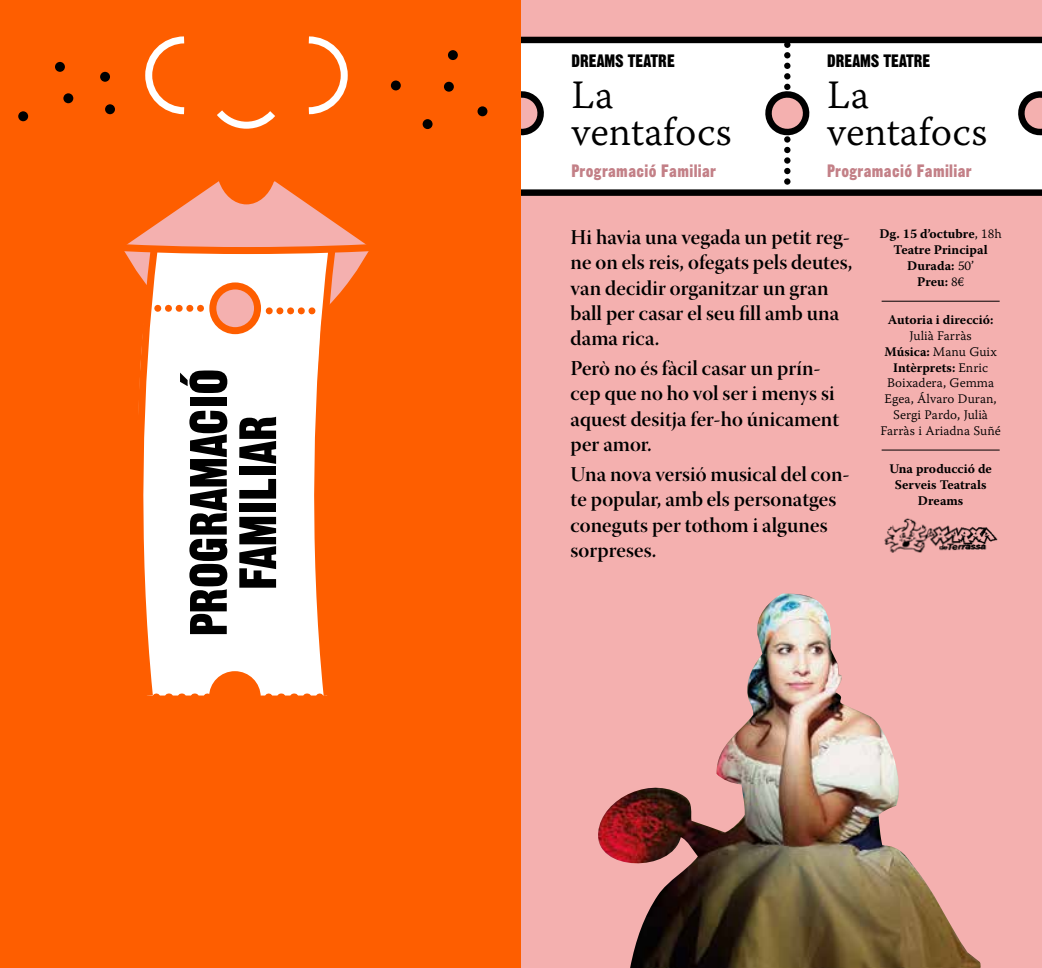
<style>
.page{position:relative;width:1042px;height:968px;background:#fff}
.page>*{position:absolute;margin:0;border:0;box-sizing:border-box;transform-origin:0 0}
.t1{font:51.1px/49.4px "Gothic Thirteen";color:#000;text-align:center}
.t2{font:40.25px/36.8px "Warnock Pro Light Capt";color:#000}
.t3{font:21px/25.2px "Warnock Pro Semibold Disp";color:#000}
.t4{font:17.5px "Gothic Thirteen";letter-spacing:.02em;color:#c38087}
.t5{font:17.5px "Gothic Thirteen";color:#000}
.t6{font:700 13.12px/15.8px "Warnock Pro";color:#000;text-align:center}
.t7{font:13.12px/15.8px "Warnock Pro Light Capt";color:#000;text-align:center}
.s1{font-family:"Warnock Pro Light Capt";font-weight:400}
.s2{font-family:"Warnock Pro";font-weight:700}
</style>
<div class="page">
<div style="left:521px;top:0;width:521px;height:967px;background:#f4b0af"></div>
<hr style="left:881px;top:301px;width:118px;height:1px;background:#000">
<hr style="left:881px;top:449px;width:118px;height:1px;background:#000">
<svg style="left:521px;top:36px;width:521px;height:160px;background:#e5e4e4"></svg>
<img style="left:598px;top:593px;width:383px;height:374px">
<div style="left:0;top:0;width:521px;height:967px;background:#fe5e00"></div>
<svg style="left:141px;top:181px;width:211px;height:54px;fill:#f4b0af"></svg>
<svg style="left:145px;top:36px;width:40px;height:79px"></svg>
<svg style="left:308px;top:36px;width:40px;height:79px"></svg>
<svg style="left:217px;top:110px;width:58px;height:19px"></svg>
<svg style="left:124px;top:235px;width:245px;height:461px"></svg>
<svg style="left:213px;top:286px;width:44px;height:44px"></svg>
<div style="left:209px;top:282px;width:52px;height:52px;border:7px solid #fe5e00;border-radius:50%"></div>
<div style="left:63px;top:93px;width:10px;height:10px;background:#000;border-radius:50%"></div>
<div style="left:477px;top:106px;width:10px;height:10px;background:#000;border-radius:50%"></div>
<div style="left:55px;top:62px;width:10px;height:10px;background:#000;border-radius:50%"></div>
<div style="left:444px;top:82px;width:10px;height:10px;background:#000;border-radius:50%"></div>
<div style="left:100px;top:72px;width:10px;height:10px;background:#000;border-radius:50%"></div>
<div style="left:423px;top:119px;width:9px;height:10px;background:#000;border-radius:50%"></div>
<div style="left:391px;top:80px;width:10px;height:10px;background:#000;border-radius:50%"></div>
<div style="left:18px;top:111px;width:10px;height:10px;background:#000;border-radius:50%"></div>
<div style="left:105px;top:104px;width:10px;height:10px;background:#000;border-radius:50%"></div>
<div style="left:448px;top:50px;width:10px;height:10px;background:#000;border-radius:50%"></div>
<img style="left:884px;top:518px;width:114px;height:35px">
<svg style="left:1010px;top:90px;width:32px;height:53px"></svg>
<h1 class="t1" style="left:183px;top:636px;width:269px;rotate:-90deg">PROGRAMACIÓ<br>FAMILIAR</h1>
<p class="t5" style="left:571px;top:49px;width:105px">DREAMS TEATRE</p>
<p class="t5" style="left:827px;top:49px;width:105px">DREAMS TEATRE</p>
<h2 class="t2" style="left:571px;top:76px;width:162px">La ventafocs</h2>
<h2 class="t2" style="left:827px;top:76px;width:162px">La ventafocs</h2>
<p class="t4" style="left:571px;top:160px;width:146px">Programació Familiar</p>
<p class="t4" style="left:827px;top:160px;width:146px">Programació Familiar</p>
<p class="t3" style="left:570px;top:224px;width:283px">Hi havia una vegada un petit reg&shy;ne on els reis, ofegats pels deutes, van decidir organitzar un gran ball per casar el seu fill amb una dama rica.</p>
<p class="t3" style="left:570px;top:355px;width:270px">Però no és fàcil casar un prín&shy;cep que no ho vol ser i menys si aquest desitja fer-ho únicament per amor.</p>
<p class="t3" style="left:570px;top:461px;width:281px">Una nova versió musical del con&shy;te popular, amb els personatges coneguts per tothom i algunes sorpreses.</p>
<p class="t6" style="left:879px;top:226px;width:124px">Dg. 15 d’octubre<span class="s1">, 18h<br></span>Teatre Principal<br>Durada: <span class="s1">50’<br></span>Preu: <span class="s1">8€</span></p>
<p class="t6" style="left:888px;top:312px;width:107px">Autoria i direcció:</p>
<p class="t7" style="left:884px;top:327px;width:114px">Julià Farràs<br><span class="s2">Música:</span> Manu Guix</p>
<p class="t6" style="left:893px;top:359px;width:97px">Intèrprets: <span class="s1">Enric</span></p>
<p class="t7" style="left:880px;top:375px;width:122px">Boixadera, Gemma<br>Egea, Álvaro Duran,<br>Sergi Pardo, Julià<br>Farràs i Ariadna Suñé</p>
<p class="t6" style="left:889px;top:460px;width:104px">Una producció de<br>Serveis Teatrals<br>Dreams</p>
</div>
